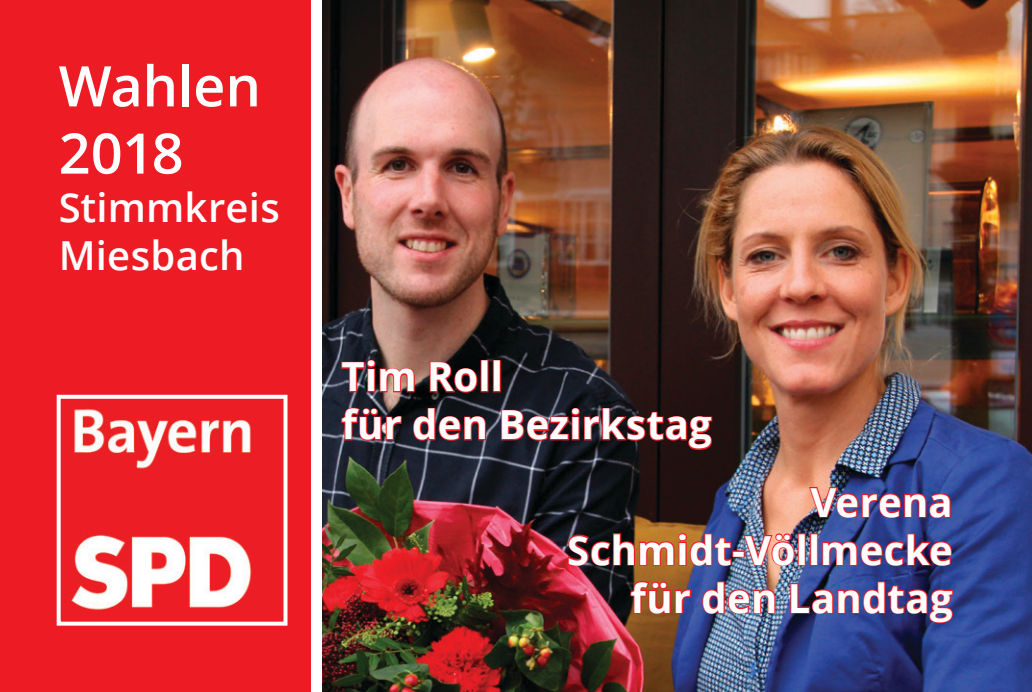
<style>
.page{position:relative;width:1032px;height:692px;background:#fff}
.page>*{position:absolute;margin:0;border:0;box-sizing:border-box;transform-origin:0 0}
.t1{font:600 56px/67.2px "Open Sans";letter-spacing:-.005em;color:#fff}
.t2{font:700 40px/48px "Open Sans";letter-spacing:.005em;color:#fff;text-align:right}
.t3{font:600 40px/48px "Open Sans";letter-spacing:.005em;color:#fff}
</style>
<div class="page">
<img style="left:322px;top:0;width:710px;height:692px">
<div style="left:0;top:0;width:310px;height:692px;background:#ed1c24"></div>
<img style="left:808px;top:486px;width:143px;height:33px">
<img style="left:567px;top:532px;width:165px;height:35px">
<div style="left:732px;top:550px;width:13px;height:7px;border:2px solid #ed1c24"></div>
<img style="left:742px;top:532px;width:54px;height:35px">
<div style="left:798px;top:533px;width:8px;height:32px;border:2px solid #ed1c24"></div>
<div style="left:810px;top:533px;width:8px;height:32px;border:2px solid #ed1c24"></div>
<svg style="left:821px;top:532px;width:132px;height:35px"></svg>
<svg style="left:629px;top:580px;width:63px;height:35px"></svg>
<img style="left:701px;top:580px;width:75px;height:35px">
<img style="left:789px;top:580px;width:165px;height:44px">
<img style="left:340px;top:359px;width:76px;height:34px">
<svg style="left:429px;top:361px;width:49px;height:33px"></svg>
<div style="left:481px;top:360px;width:7px;height:32px;border:2px solid #ed1c24"></div>
<div style="left:493px;top:360px;width:8px;height:32px;border:2px solid #ed1c24"></div>
<svg style="left:340px;top:406px;width:63px;height:36px"></svg>
<svg style="left:412px;top:407px;width:75px;height:35px"></svg>
<svg style="left:500px;top:407px;width:213px;height:44px"></svg>
<img style="left:71px;top:409px;width:181px;height:201px">
<div style="left:57px;top:395px;width:230px;height:230px;border:4px solid #fff"></div>
<h1 class="t1" style="left:59px;top:51px;width:204px">Wahlen<br>2018</h1>
<p class="t3" style="left:59px;top:182px;width:223px">Stimmkreis<br>Miesbach</p>
<p class="t2" style="left:341px;top:352px;width:372px;text-align:left">Tim Roll<br>für den Bezirkstag</p>
<p class="t2" style="left:567px;top:477px;width:387px">Verena<br>Schmidt-Völlmecke für den Landtag</p>
</div>
